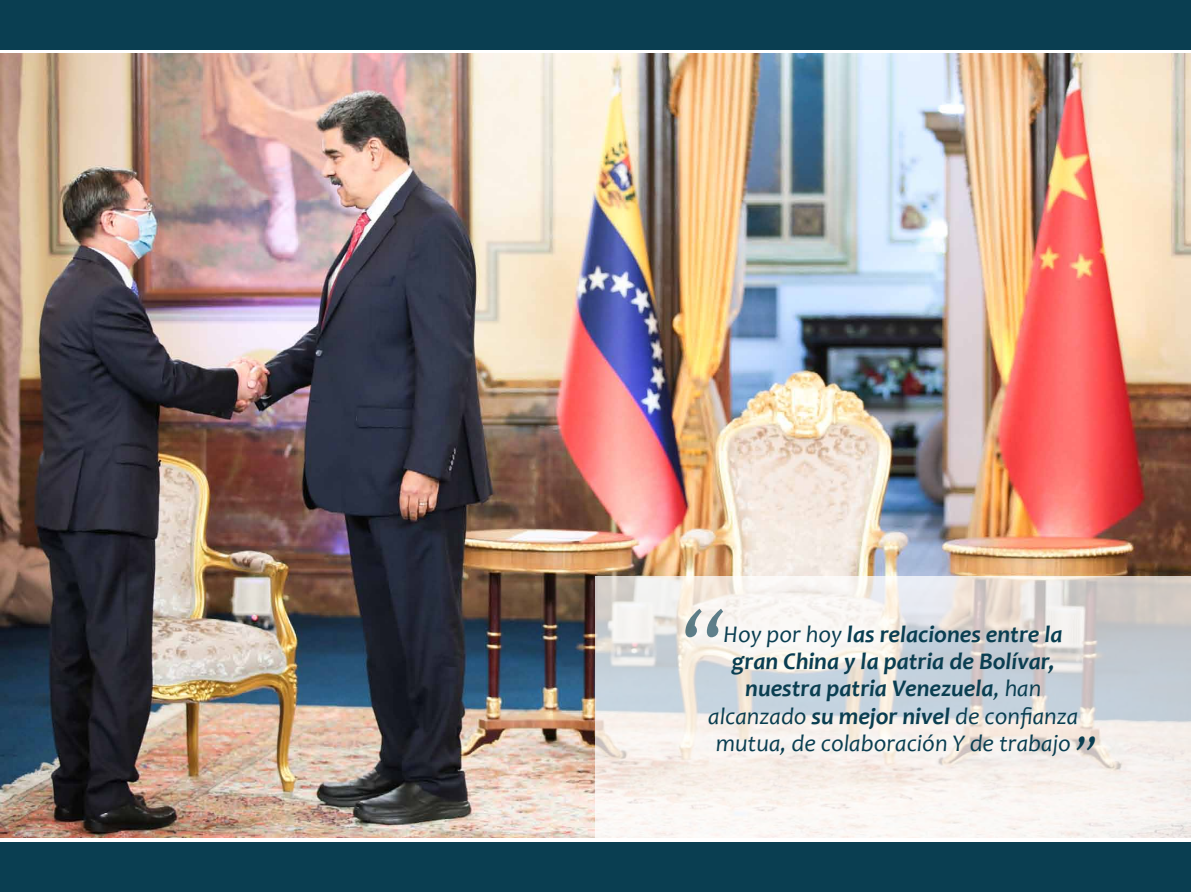
<style>
.page{position:relative;width:1191px;height:893px;background:#fff}
.page>*{position:absolute;margin:0;border:0;box-sizing:border-box;transform-origin:0 0}
.t1{font:italic 90px "Candara";color:#0a3e51}
.t2{font:italic 45px "Candara";color:#0a3e51}
.t3{font:italic 700 24px/27px "Candara";color:#0a3e51;text-align:center}
.s1{font-weight:400}
</style>
<div class="page">
<img style="left:0;top:53px;width:1191px;height:785px">
<div style="left:0;top:0;width:1191px;height:49px;background:#0a3e51"></div>
<svg style="left:595px;top:576px;width:596px;height:262px"></svg>
<div style="left:0;top:843px;width:1191px;height:49px;background:#0a3e51"></div>
<h1 class="t1" style="left:680px;top:587px;width:47px">“</h1>
<p class="t3" style="left:708px;top:621px;width:371px"><span class="s1">Hoy por hoy</span> las relaciones entre la gran China y la patria de Bolívar, nuestra patria Venezuela<span class="s1">, han alcanzado</span> su mejor nivel <span class="s1">de confianza mutua, de colaboración Y de trabajo</span></p>
<h2 class="t2" style="left:1074px;top:725px;width:24px">”</h2>
</div>
